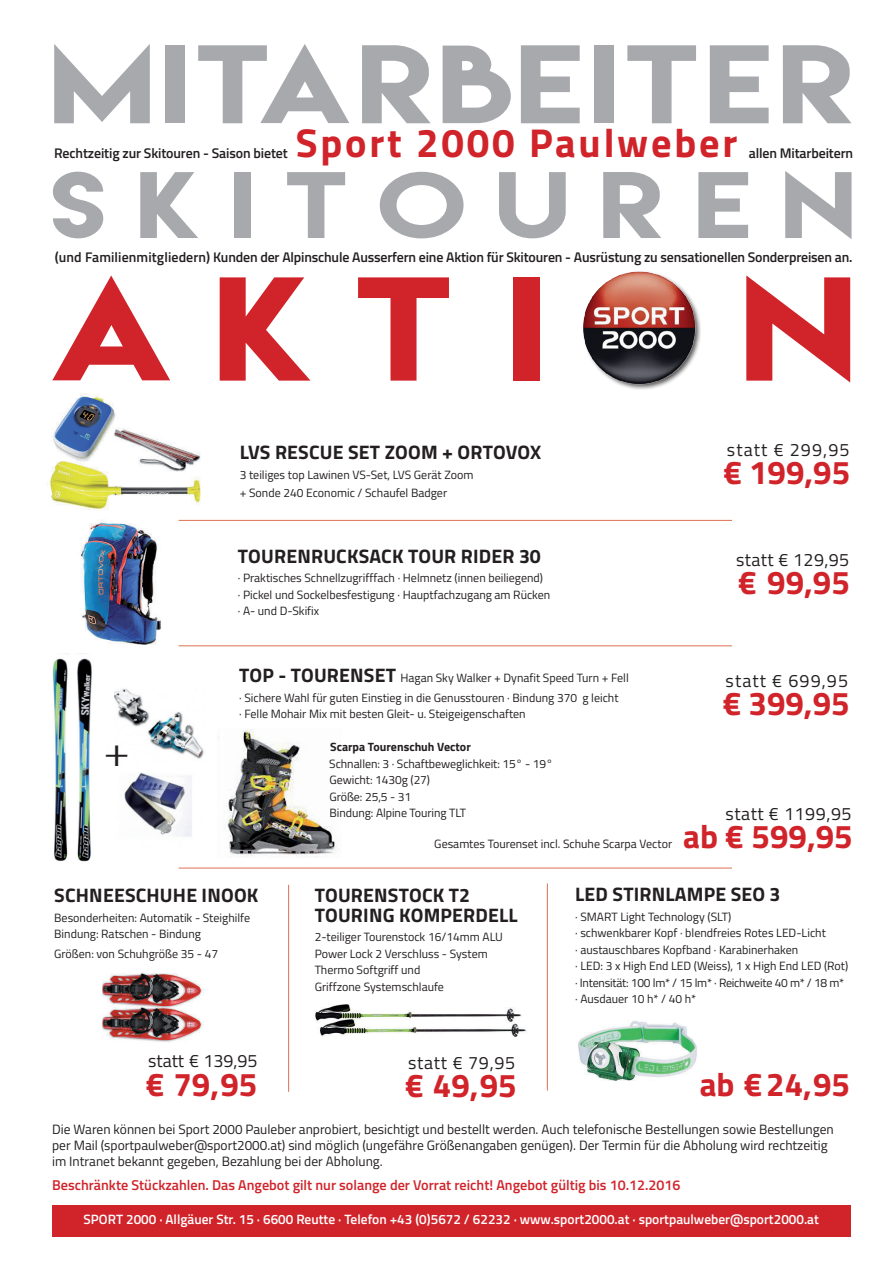
<style>
.page{position:relative;width:893px;height:1263px;background:#fff}
.page>*{position:absolute;margin:0;border:0;box-sizing:border-box;transform-origin:0 0}
.t1{font:131.1px "Lemon Milk";color:#d1232a;scale:1.26 1}
.t2{font:99px "Lemon Milk";letter-spacing:.04em;color:#a8a9ad;scale:1.26 1}
.t3{font:83.7px "Lemon Milk";letter-spacing:.28em;color:#a8a9ad;scale:1.26 1}
.t4{font:42.3px "Times";color:#231f20}
.t5{font:700 40.35px "Titillium Web";letter-spacing:.07em;color:#d1232a}
.t6{font:700 33px "Titillium Web";color:#d1232a}
.t7{font:700 19.5px/19.5px "Titillium Web";letter-spacing:.01em;color:#231f20}
.t8{font:18px "Titillium Web";letter-spacing:.03em;color:#231f20}
.t9{font:18px "Titillium Web";letter-spacing:.06em;color:#231f20}
.t10{font:18px "Titillium Web";color:#231f20}
.t11{font:600 14.25px "Titillium Web";color:#d1232a}
.t12{font:600 13.95px "Titillium Web";letter-spacing:-.015em;color:#231f20}
.t13{font:13.5px/16.2px "Titillium Web";color:#231f20}
.t14{font:600 13.5px "Titillium Web";color:#fff}
.t15{font:12px/16.5px "Titillium Web";color:#231f20}
.t16{font:700 12px "Titillium Web";color:#231f20}
.s1{font-weight:700;font-size:19.5px}
</style>
<div class="page">
<div style="left:52px;top:1205px;width:798px;height:31px;background:#d1232a"></div>
<div style="left:581px;top:270px;width:120px;height:120px;background:#231f20;opacity:.75"></div>
<img style="left:581px;top:270px;width:119px;height:117px">
<img style="left:49px;top:394px;width:152px;height:116px">
<img style="left:80px;top:520px;width:99px;height:125px">
<img style="left:115px;top:688px;width:89px;height:71px">
<img style="left:124px;top:772px;width:68px;height:65px">
<img style="left:52px;top:658px;width:40px;height:204px">
<img style="left:102px;top:973px;width:101px;height:69px">
<img style="left:224px;top:729px;width:115px;height:129px">
<img style="left:315px;top:1004px;width:211px;height:33px">
<hr style="left:179px;top:520px;width:553px;height:1px;background:#e18066">
<hr style="left:179px;top:645px;width:553px;height:1px;background:#e18066">
<hr style="left:179px;top:867px;width:553px;height:2px;background:#e18066">
<hr style="left:547px;top:883px;width:1px;height:207px;background:#e18066">
<hr style="left:288px;top:885px;width:1px;height:207px;background:#e18066">
<img style="left:578px;top:1021px;width:119px;height:59px">
<h2 class="t2" style="left:49px;top:16px;width:642px">MITARBEITER</h2>
<h3 class="t5" style="left:296px;top:112px;width:443px">SPORT 2000 PAULWEBER</h3>
<p class="t12" style="left:54px;top:143px;width:235px">Rechtzeitig zur Skitouren - Saison bietet</p>
<p class="t12" style="left:749px;top:143px;width:106px">allen Mitarbeitern</p>
<h3 class="t3" style="left:49px;top:147px;width:641px">SKITOUREN</h3>
<h1 class="t1" style="left:49px;top:239px;width:395px">AKTI</h1>
<h1 class="t1" style="left:740px;top:239px;width:94px">N</h1>
<p class="t12" style="left:55px;top:246px;width:799px">(und Familienmitgliedern) Kunden der Alpinschule Ausserfern eine Aktion für Skitouren - Ausrüstung zu sensationellen Sonderpreisen an.</p>
<h3 class="t7" style="left:240px;top:442px;width:303px">LVS RESCUE SET ZOOM + ORTOVOX</h3>
<p class="t15" style="left:240px;top:465px;width:235px;line-height:18px">3 teiliges top Lawinen VS-Set, LVS Gerät Zoom + Sonde 240 Economic / Schaufel Badger</p>
<h3 class="t7" style="left:238px;top:545px;width:304px">TOURENRUCKSACK TOUR RIDER 30</h3>
<p class="t15" style="left:238px;top:569px;width:314px">· Praktisches Schnellzugrifffach · Helmnetz (innen beiliegend)<br>· Pickel und Sockelbesfestigung · Hauptfachzugang am Rücken · A- und D-Skifix</p>
<h3 class="t9" style="left:727px;top:436px;width:124px">statt € 299,95</h3>
<h3 class="t6" style="left:723px;top:447px;width:128px">€ 199,95</h3>
<h3 class="t8" style="left:736px;top:546px;width:115px">statt € 129,95</h3>
<h3 class="t6" style="left:738px;top:557px;width:113px">€ 99,95</h3>
<p class="t15" style="left:239px;top:668px;width:391px;line-height:19.5px"><span class="s1">TOP - TOURENSET</span> Hagan Sky Walker + Dynafit Speed Turn + Fell · Sichere Wahl für guten Einstieg in die Genusstouren · Bindung 370 g leicht</p>
<p class="t15" style="left:239px;top:705px;width:288px">· Felle Mohair Mix mit besten Gleit- u. Steigeigenschaften</p>
<p class="t16" style="left:330px;top:738px;width:142px">SCARPA TOURENSCHUH VECTOR</p>
<p class="t15" style="left:329px;top:755px;width:225px">Schnallen: 3 · Schaftbeweglichkeit: 15° - 19°<br>Gewicht: 1430g (27)<br>Größe: 25,5 - 31<br>Bindung: Alpine Touring TLT</p>
<h3 class="t9" style="left:726px;top:667px;width:124px">statt € 699,95</h3>
<h3 class="t6" style="left:723px;top:678px;width:128px">€ 399,95</h3>
<h3 class="t4" style="left:105px;top:712px;width:25px">+</h3>
<h3 class="t8" style="left:725px;top:800px;width:128px">statt € 1199,95</h3>
<h3 class="t6" style="left:683px;top:811px;width:171px">AB € 599,95</h3>
<p class="t15" style="left:434px;top:835px;width:239px">Gesamtes Tourenset incl. Schuhe Scarpa Vector</p>
<h3 class="t7" style="left:315px;top:884px;width:205px">TOURENSTOCK T2<br>TOURING KOMPERDELL</h3>
<p class="t15" style="left:315px;top:928px;width:190px">2-teiliger Tourenstock 16/14mm ALU<br>Power Lock 2 Verschluss - System<br>Thermo Softgriff und<br>Griffzone Systemschlaufe</p>
<h3 class="t7" style="left:575px;top:884px;width:12px">LED</h3>
<h3 class="t7" style="left:612px;top:884px;width:131px">STIRNLAMPE SEO</h3>
<h3 class="t7" style="left:770px;top:884px;width:12px">3</h3>
<p class="t15" style="left:575px;top:908px;width:275px">· SMART Light Technology (SLT)<br>· schwenkbarer Kopf · blendfreies Rotes LED-Licht<br>· austauschbares Kopfband · Karabinerhaken<br>· LED: 3 x High End LED (Weiss), 1 x High End LED (Rot) · Intensität: 100 lm* / 15 lm* · Reichweite 40 m* / 18 m* · Ausdauer 10 h* / 40 h*</p>
<h3 class="t7" style="left:54px;top:884px;width:206px">SCHNEESCHUHE INOOK</h3>
<p class="t15" style="left:54px;top:909px;width:197px">Besonderheiten: Automatik - Steighilfe<br>Bindung: Ratschen - Bindung</p>
<p class="t15" style="left:54px;top:945px;width:166px">Größen: von Schuhgröße 35 - 47</p>
<h3 class="t10" style="left:148px;top:1048px;width:111px">statt € 139,95</h3>
<h3 class="t6" style="left:146px;top:1059px;width:113px">€ 79,95</h3>
<h3 class="t8" style="left:408px;top:1049px;width:109px">statt € 79,95</h3>
<h3 class="t6" style="left:405px;top:1060px;width:113px">€ 49,95</h3>
<h3 class="t6" style="left:700px;top:1059px;width:152px">AB € 24,95</h3>
<p class="t13" style="left:52px;top:1120px;width:783px">Die Waren können bei Sport 2000 Pauleber anprobiert, besichtigt und bestellt werden. Auch telefonische Bestellungen sowie Bestellungen per Mail (sportpaulweber@sport2000.at) sind möglich (ungefähre Größenangaben genügen). Der Termin für die Abholung wird rechtzeitig im Intranet bekannt gegeben, Bezahlung bei der Abholung.</p>
<p class="t11" style="left:52px;top:1174px;width:630px">Beschränkte Stückzahlen. Das Angebot gilt nur solange der Vorrat reicht! Angebot gültig bis 10.12.2016</p>
<p class="t14" style="left:84px;top:1209px;width:737px">SPORT 2000 · Allgäuer Str. 15 · 6600 Reutte · Telefon +43 (0)5672 / 62232 · www.sport2000.at · sportpaulweber@sport2000.at</p>
</div>
